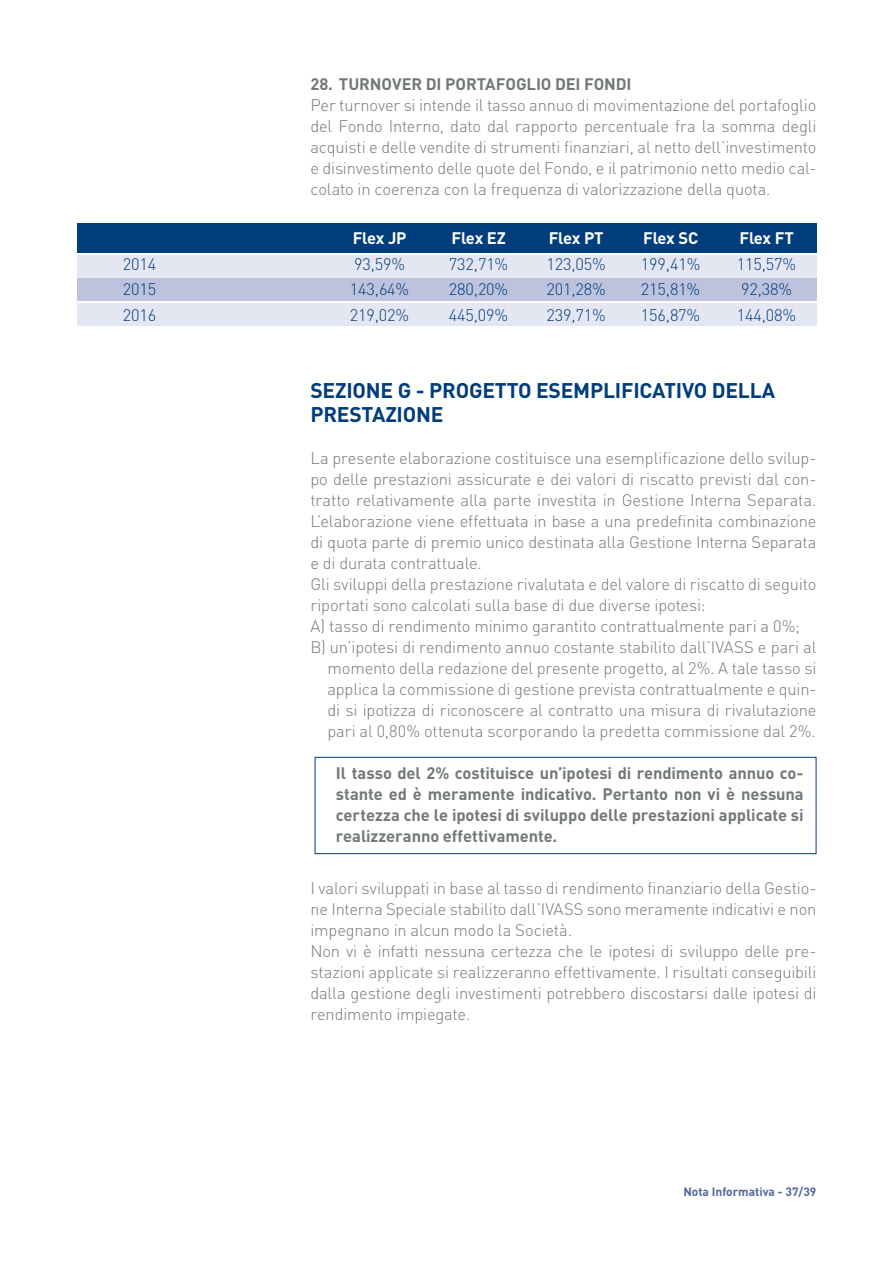
<style>
.page{position:relative;width:893px;height:1263px;background:#fff}
.page>*{position:absolute;margin:0;border:0;box-sizing:border-box;transform-origin:0 0}
.t1{font:700 21px/24px "DIN";letter-spacing:-.01em;color:#003d7c}
.t2{font:300 16.5px/21px "DIN";letter-spacing:-.01em;color:#72787a;text-align:justify}
.t3{font:700 16.5px/21px "DIN";letter-spacing:-.005em;color:#72787a;text-align:justify}
.t4{font:300 16.5px "DIN";letter-spacing:-.01em;color:#003d7c}
.t5{font:700 16.5px "DIN";letter-spacing:-.015em;color:#fff}
.t6{font:700 12px "DIN";color:#4f69a0}
</style>
<div class="page">
<div style="left:77px;top:303px;width:739px;height:23px;background:#e4e6f2"></div>
<div style="left:77px;top:279px;width:739px;height:22px;background:#bdc3dd"></div>
<div style="left:77px;top:255px;width:739px;height:23px;background:#e4e6f2"></div>
<div style="left:77px;top:223px;width:739px;height:30px;background:#003d7c"></div>
<div style="left:315px;top:757px;width:501px;height:97px;border:1px solid #003d7c"></div>
<p class="t3" style="left:310px;top:73px;width:323px">28. TURNOVER DI PORTAFOGLIO DEI FONDI</p>
<p class="t2" style="left:310px;top:95px;width:508px">Per turnover si intende il tasso annuo di movimentazione del portafoglio del Fondo Interno, dato dal rapporto percentuale fra la somma degli acquisti e delle vendite di strumenti finanziari, al netto dell’investimento e disinvestimento delle quote del Fondo, e il patrimonio netto medio cal&shy;colato in coerenza con la frequenza di valorizzazione della quota.</p>
<p class="t5" style="left:353px;top:228px;width:55px">Flex JP</p>
<p class="t5" style="left:452px;top:228px;width:56px">Flex EZ</p>
<p class="t5" style="left:549px;top:228px;width:56px">Flex PT</p>
<p class="t5" style="left:643px;top:228px;width:57px">Flex SC</p>
<p class="t5" style="left:739px;top:228px;width:56px">Flex FT</p>
<p class="t4" style="left:123px;top:254px;width:35px">2014</p>
<p class="t4" style="left:354px;top:254px;width:53px">93,59%</p>
<p class="t4" style="left:449px;top:254px;width:61px">732,71%</p>
<p class="t4" style="left:546px;top:254px;width:61px">123,05%</p>
<p class="t4" style="left:641px;top:254px;width:61px">199,41%</p>
<p class="t4" style="left:737px;top:254px;width:61px">115,57%</p>
<p class="t4" style="left:123px;top:279px;width:35px">2015</p>
<p class="t4" style="left:350px;top:279px;width:61px">143,64%</p>
<p class="t4" style="left:449px;top:279px;width:61px">280,20%</p>
<p class="t4" style="left:546px;top:279px;width:61px">201,28%</p>
<p class="t4" style="left:641px;top:279px;width:61px">215,81%</p>
<p class="t4" style="left:741px;top:279px;width:53px">92,38%</p>
<p class="t4" style="left:123px;top:305px;width:35px">2016</p>
<p class="t4" style="left:350px;top:305px;width:61px">219,02%</p>
<p class="t4" style="left:449px;top:305px;width:61px">445,09%</p>
<p class="t4" style="left:546px;top:305px;width:61px">239,71%</p>
<p class="t4" style="left:641px;top:305px;width:61px">156,87%</p>
<p class="t4" style="left:737px;top:305px;width:61px">144,08%</p>
<p class="t1" style="left:310px;top:377px;width:466px">SEZIONE G - PROGETTO ESEMPLIFICATIVO DELLA<br>PRESTAZIONE</p>
<p class="t2" style="left:310px;top:447px;width:507px">La presente elaborazione costituisce una esemplificazione dello svilup-</p>
<p class="t2" style="left:310px;top:468px;width:507px">po delle prestazioni assicurate e dei valori di riscatto previsti dal con-</p>
<p class="t2" style="left:310px;top:489px;width:508px">tratto relativamente alla parte investita in Gestione Interna Separata.</p>
<p class="t2" style="left:310px;top:510px;width:508px">L’elaborazione viene effettuata in base a una predefinita combinazione</p>
<p class="t2" style="left:310px;top:531px;width:508px">di quota parte di premio unico destinata alla Gestione Interna Separata</p>
<p class="t2" style="left:310px;top:552px;width:173px">e di durata contrattuale.</p>
<p class="t2" style="left:310px;top:573px;width:507px">Gli sviluppi della prestazione rivalutata e del valore di riscatto di seguito</p>
<p class="t2" style="left:310px;top:594px;width:397px">riportati sono calcolati sulla base di due diverse ipotesi:</p>
<p class="t2" style="left:310px;top:615px;width:491px">A) tasso di rendimento minimo garantito contrattualmente pari a 0%;</p>
<p class="t2" style="left:310px;top:636px;width:507px">B) un’ipotesi di rendimento annuo costante stabilito dall’IVASS e pari al</p>
<p class="t2" style="left:327px;top:657px;width:490px">momento della redazione del presente progetto, al 2%. A tale tasso si</p>
<p class="t2" style="left:327px;top:678px;width:490px">applica la commissione di gestione prevista contrattualmente e quin-</p>
<p class="t2" style="left:327px;top:699px;width:490px">di si ipotizza di riconoscere al contratto una misura di rivalutazione</p>
<p class="t2" style="left:327px;top:720px;width:490px">pari al 0,80% ottenuta scorporando la predetta commissione dal 2%.</p>
<p class="t3" style="left:336px;top:761px;width:469px">Il tasso del 2% costituisce un’ipotesi di rendimento annuo co&shy;stante ed è meramente indicativo. Pertanto non vi è nessuna certezza che le ipotesi di sviluppo delle prestazioni applicate si realizzeranno effettivamente.</p>
<p class="t2" style="left:310px;top:877px;width:508px;text-align:left">I valori sviluppati in base al tasso di rendimento finanziario della Gestio&shy;ne Interna Speciale stabilito dall’IVASS sono meramente indicativi e non impegnano in alcun modo la Società.<br>Non vi è infatti nessuna certezza che le ipotesi di sviluppo delle pre&shy;stazioni applicate si realizzeranno effettivamente. I risultati conseguibili dalla gestione degli investimenti potrebbero discostarsi dalle ipotesi di rendimento impiegate.</p>
<p class="t6" style="left:683px;top:1184px;width:135px">Nota Informativa - 37/39</p>
</div>
